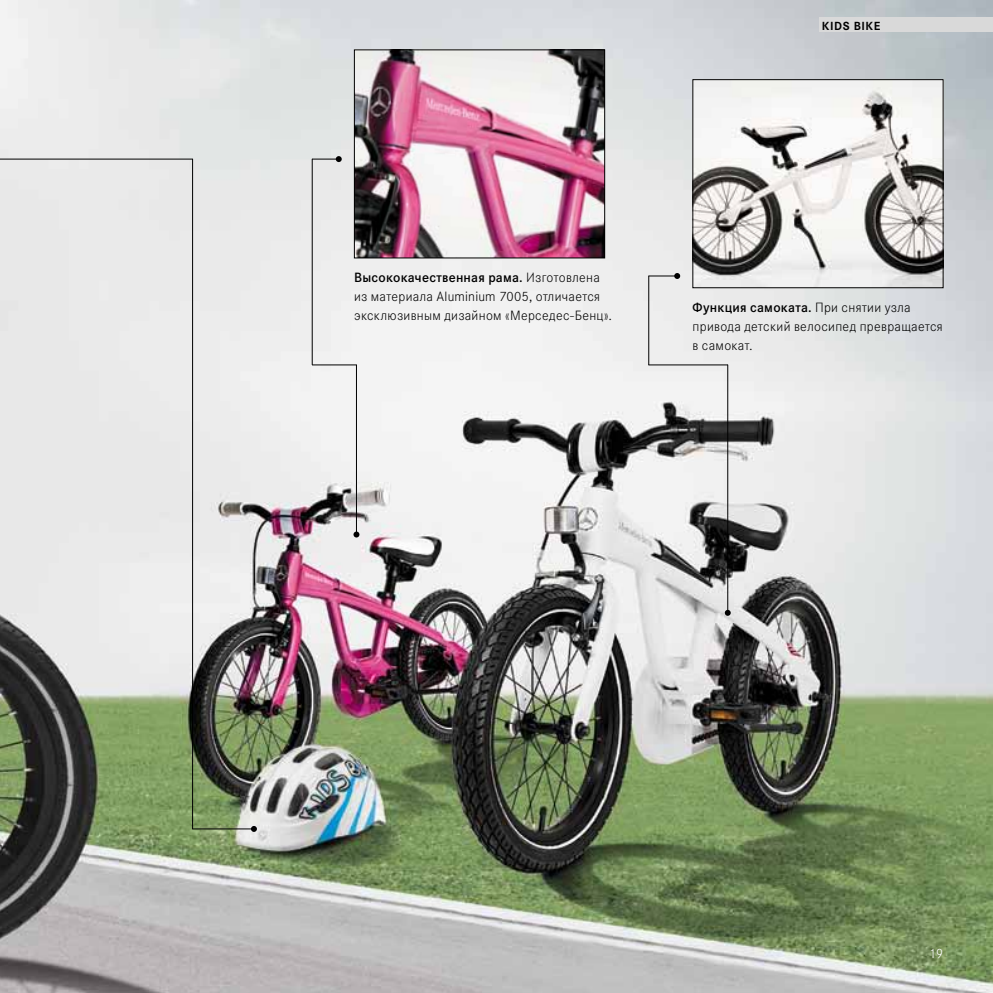
<style>
.page{position:relative;width:993px;height:993px;background:#fff}
.page>*{position:absolute;margin:0;border:0;box-sizing:border-box;transform-origin:0 0}
.t1{font:300 14px/19.2px "Corporate S";letter-spacing:.02em;color:#000}
.t2{font:300 14px "Corporate S";color:#fff}
.t3{font:700 12.25px "Corporate S";color:#000}
.s1{font-weight:600}
</style>
<div class="page">
<img style="left:0;top:0;width:992px;height:992px">
<img style="left:694px;top:81px;width:247px;height:205px">
<div style="left:692px;top:79px;width:251px;height:209px;border:1px solid #000"></div>
<img style="left:356px;top:52px;width:246px;height:204px">
<div style="left:354px;top:50px;width:250px;height:208px;border:1px solid #000"></div>
<hr style="left:0;top:159px;width:193px;height:1px;background:#000">
<hr style="left:312px;top:159px;width:1px;height:206px;background:#000">
<hr style="left:356px;top:364px;width:1px;height:169px;background:#000">
<hr style="left:648px;top:276px;width:1px;height:89px;background:#000">
<hr style="left:727px;top:364px;width:1px;height:247px;background:#000">
<hr style="left:192px;top:828px;width:60px;height:1px;background:#000">
<hr style="left:312px;top:364px;width:44px;height:1px;background:#000">
<svg style="left:312px;top:156px;width:29px;height:6px"></svg>
<svg style="left:648px;top:273px;width:32px;height:6px"></svg>
<svg style="left:251px;top:825px;width:6px;height:6px"></svg>
<svg style="left:353px;top:531px;width:6px;height:6px"></svg>
<svg style="left:724px;top:609px;width:6px;height:6px"></svg>
<hr style="left:648px;top:364px;width:79px;height:1px;background:#000">
<hr style="left:192px;top:159px;width:1px;height:669px;background:#000">
<div style="left:819px;top:17px;width:173px;height:15px;background:#d9d9d9"></div>
<p class="t3" style="left:821px;top:16px;width:8px">kids</p>
<p class="t3" style="left:853px;top:16px;width:8px">bike</p>
<p class="t1" style="left:354px;top:267px;width:259px"><span class="s1">Высококачественная рама.</span> Изготовлена из материала Aluminium 7005, отличается эксклюзивным дизайном «Мерседес-Бенц».</p>
<p class="t1" style="left:692px;top:296px;width:252px"><span class="s1">Функция самоката.</span> При снятии узла привода детский велосипед превращается в самокат.</p>
<p class="t2" style="left:929px;top:943px;width:15px">19</p>
</div>
